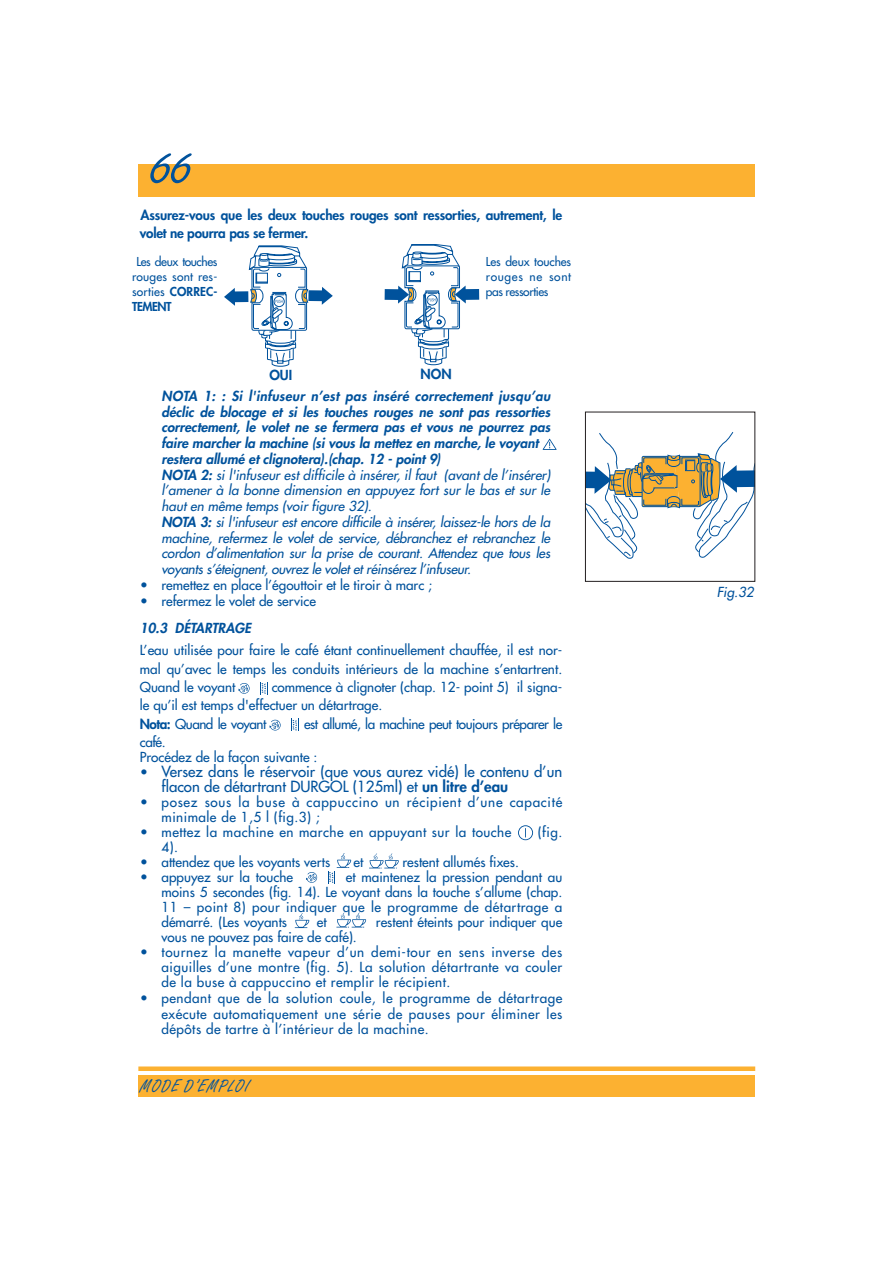
<style>
.page{position:relative;width:893px;height:1263px;background:#fff}
.page>*{position:absolute;margin:0;border:0;box-sizing:border-box;transform-origin:0 0}
.t1{font:60px "Freestyle Script";color:#00529c}
.t2{font:18px "Freestyle Script";letter-spacing:.065em;color:#00529c}
.t3{font:15px/15px "Futura";color:#00529c}
.t4{font:13.5px/15px "Futura";color:#00529c;text-align:justify}
.t5{font:italic 13.5px/15.8px "Futura";letter-spacing:-.01em;color:#00529c}
.t6{font:800 13.5px/18.5px "Futura";letter-spacing:-.015em;color:#00529c}
.t7{font:13.5px/15px "Futura";letter-spacing:.05em;color:#00529c}
.t8{font:13.5px "Futura";letter-spacing:.035em;color:#00529c}
.t9{font:13.5px "Futura";letter-spacing:-.035em;color:#00529c}
.t10{font:italic 800 13.5px "Futura";color:#00529c}
.t11{font:12px/15px "Futura";letter-spacing:-.01em;color:#00529c;text-align:justify}
.s1{font-weight:800}
.s2{font-size:13.5px}
</style>
<div class="page">
<div style="left:138px;top:164px;width:617px;height:33px;background:#fcb131"></div>
<div style="left:138px;top:1066px;width:617px;height:5px;background:#fcb131"></div>
<svg style="left:587px;top:432px;width:166px;height:127px"></svg>
<div style="left:585px;top:471px;width:11px;height:17px;background:#00529c"></div>
<div style="left:585px;top:412px;width:170px;height:170px;border:1px solid #231f20"></div>
<svg style="left:369px;top:854px;width:30px;height:14px"></svg>
<svg style="left:295px;top:913px;width:14px;height:15px"></svg>
<svg style="left:336px;top:913px;width:30px;height:15px"></svg>
<svg style="left:291px;top:719px;width:8px;height:12px"></svg>
<svg style="left:269px;top:720px;width:11px;height:11px"></svg>
<svg style="left:328px;top:853px;width:23px;height:30px"></svg>
<svg style="left:306px;top:872px;width:11px;height:11px"></svg>
<svg style="left:518px;top:825px;width:15px;height:15px"></svg>
<svg style="left:249px;top:246px;width:59px;height:121px"></svg>
<svg style="left:224px;top:288px;width:11px;height:18px"></svg>
<div style="left:234px;top:291px;width:14px;height:11px;background:#00529c"></div>
<svg style="left:322px;top:287px;width:11px;height:18px"></svg>
<div style="left:308px;top:290px;width:15px;height:11px;background:#00529c"></div>
<div style="left:464px;top:289px;width:15px;height:11px;background:#00529c"></div>
<svg style="left:398px;top:244px;width:68px;height:121px"></svg>
<div style="left:384px;top:289px;width:15px;height:11px;background:#00529c"></div>
<svg style="left:542px;top:439px;width:14px;height:11px"></svg>
<svg style="left:260px;top:682px;width:8px;height:12px"></svg>
<svg style="left:238px;top:683px;width:11px;height:11px"></svg>
<div style="left:138px;top:1075px;width:617px;height:21px;background:#fcb131"></div>
<h1 class="t1" style="left:151px;top:145px;width:43px">66</h1>
<p class="t6" style="left:140px;top:207px;width:424px">Assurez-vous que les deux touches rouges sont ressorties, autrement, le volet ne pourra pas se fermer.</p>
<p class="t11" style="left:132px;top:255px;width:87px;text-indent:5px">Les deux touches rouges sont res&shy;sorties <span class="s1">CORREC-TEMENT</span></p>
<p class="t11" style="left:486px;top:255px;width:87px">Les deux touches rouges ne sont pas ressorties</p>
<p class="t6" style="left:269px;top:367px;width:24px">OUI</p>
<p class="t6" style="left:420px;top:366px;width:33px">NON</p>
<p class="t5" style="left:161px;top:389px;width:390px"><span class="s1">NOTA 1: : Si l'infuseur n’est pas inséré correctement jusqu’au déclic de blocage et si les touches rouges ne sont pas ressorties correctement, le volet ne se fermera pas et vous ne pourrez pas faire marcher la machine (si vous la mettez en marche, le voyant restera allumé et clignotera).(chap. 12 - point 9)<br>NOTA 2:</span> si l'infuseur est difficile à insérer, il faut (avant de l’insérer) l’amener à la bonne dimension en appuyez fort sur le bas et sur le haut en même temps (voir figure 32).<br><span class="s1">NOTA 3:</span> si l'infuseur est encore difficile à insérer, laissez-le hors de la machine, refermez le volet de service, débranchez et rebranchez le cordon d’alimentation sur la prise de courant. Attendez que tous les voyants s’éteignent, ouvrez le volet et réinsérez l’infuseur.</p>
<p class="t4" style="left:140px;top:578px;width:293px">• remettez en place l’égouttoir et le tiroir à marc ;</p>
<p class="t4" style="left:140px;top:594px;width:177px">• refermez le volet de service</p>
<p class="t10" style="left:140px;top:621px;width:113px">10.3 DÉTARTRAGE</p>
<p class="t4" style="left:140px;top:642px;width:424px;line-height:18.5px">L’eau utilisée pour faire le café étant continuellement chauffée, il est nor&shy;mal qu’avec le temps les conduits intérieurs de la machine s’entartrent.<br>Quand le voyant</p>
<p class="t4" style="left:140px;top:679px;width:424px;line-height:18.5px;text-align:left;text-indent:132px">commence à clignoter (chap. 12- point 5) il signa&shy;le qu’il est temps d'effectuer un détartrage.<br><span class="s1">Nota:</span> Quand le voyant</p>
<p class="t9" style="left:304px;top:717px;width:259px">est allumé, la machine peut toujours préparer le</p>
<p class="t4" style="left:140px;top:736px;width:179px">café.<br>Procédez de la façon suivante :</p>
<p class="t3" style="left:161px;top:765px;width:402px;text-indent:-21px"><span class="s2">•</span> Versez dans le réservoir (que vous aurez vidé) le contenu d’un flacon de détartrant DURGOL (125ml) et <span class="s1">un litre d’eau</span></p>
<p class="t7" style="left:161px;top:796px;width:402px;text-indent:-21px">• posez sous la buse à cappuccino un récipient d’une capacité minimale de 1,5 l (fig.3) ;</p>
<p class="t8" style="left:140px;top:825px;width:372px">• mettez la machine en marche en appuyant sur la touche</p>
<p class="t4" style="left:538px;top:826px;width:26px">(fig.</p>
<p class="t4" style="left:161px;top:841px;width:18px">4).</p>
<p class="t4" style="left:140px;top:856px;width:191px">• attendez que les voyants verts</p>
<p class="t4" style="left:353px;top:856px;width:11px">et</p>
<p class="t4" style="left:402px;top:856px;width:118px">restent allumés fixes.</p>
<p class="t4" style="left:140px;top:871px;width:154px">• appuyez sur la touche</p>
<p class="t4" style="left:161px;top:871px;width:402px;text-indent:184px">et maintenez la pression pendant au moins 5 secondes (fig. 14). Le voyant dans la touche s’allume (chap.<br>11 – point 8) pour indiquer que le programme de détartrage a démarré. (Les voyants</p>
<p class="t4" style="left:317px;top:916px;width:11px">et</p>
<p class="t4" style="left:376px;top:916px;width:188px">restent éteints pour indiquer que</p>
<p class="t4" style="left:161px;top:931px;width:197px">vous ne pouvez pas faire de café).</p>
<p class="t4" style="left:161px;top:946px;width:402px;text-indent:-21px">• tournez la manette vapeur d’un demi-tour en sens inverse des aiguilles d’une montre (fig. 5). La solution détartrante va couler de la buse à cappuccino et remplir le récipient.</p>
<p class="t4" style="left:161px;top:991px;width:402px;line-height:15.8px;text-indent:-21px">• pendant que de la solution coule, le programme de détartrage exécute automatiquement une série de pauses pour éliminer les dépôts de tartre à l’intérieur de la machine.</p>
<h2 class="t2" style="left:140px;top:1080px;width:111px">MODE D’EMPLOI</h2>
<p class="t5" style="left:717px;top:585px;width:38px">Fig.32</p>
</div>
